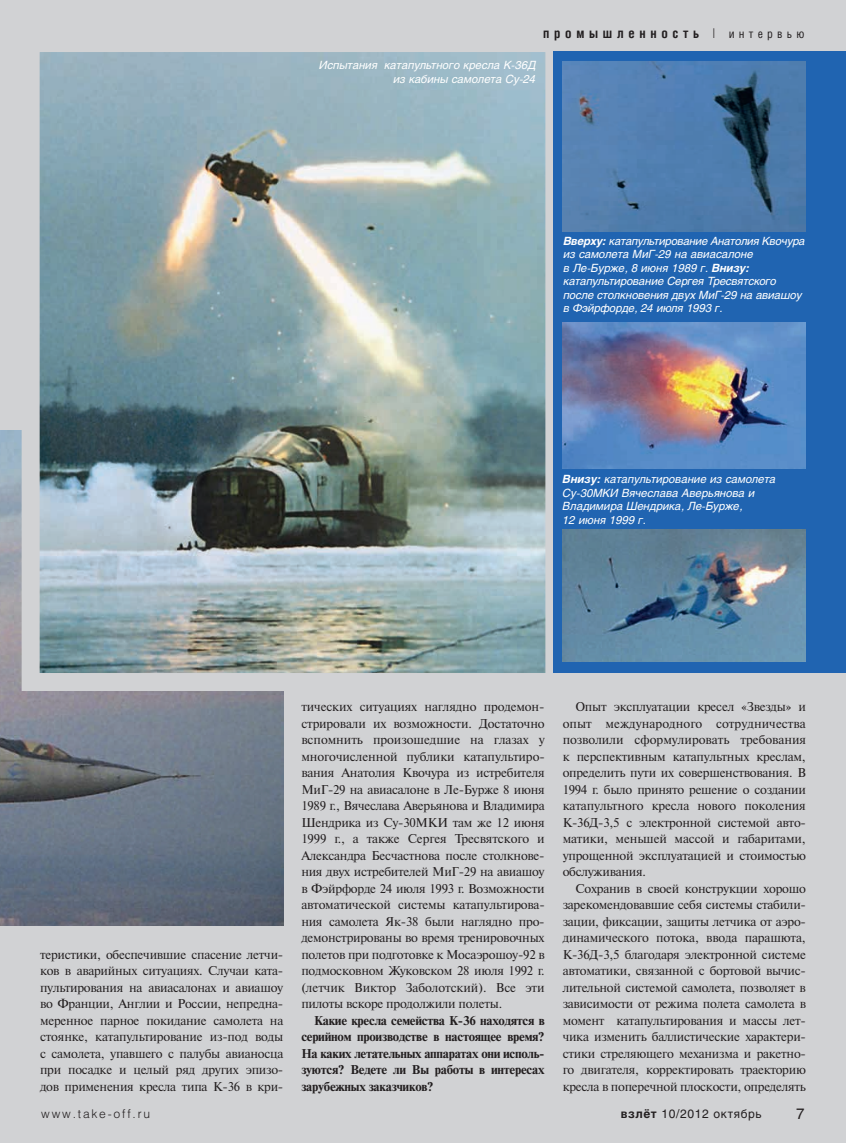
<style>
.page{position:relative;width:846px;height:1143px;background:#fff}
.page>*{position:absolute;margin:0;border:0;box-sizing:border-box;transform-origin:0 0}
.t1{font:15px "Helios C";color:#231f20}
.t2{font:700 13.5px "Helios Cond C";letter-spacing:.35em;color:#231f20}
.t3{font:12.75px/16.5px "Newton C";letter-spacing:-.02em;color:#231f20;text-align:justify}
.t4{font:700 12.75px/16.5px "Newton C";letter-spacing:-.02em;color:#231f20;text-align:justify}
.t5{font:12px "Helios C";letter-spacing:.05em;color:#231f20}
.t6{font:12px "Helios Light C";letter-spacing:.15em;color:#231f20}
.t7{font:italic 11.25px/13.5px "Helios C";color:#fff}
.s1{font-family:"Helios Cond Light C";font-weight:400}
.s2{font-weight:400;font-size:12px}
.s3{font-weight:700}
</style>
<div class="page">
<div style="left:0;top:0;width:845px;height:1143px;background:#d1d2d4"></div>
<img style="left:0;top:431px;width:283px;height:495px">
<img style="left:13px;top:52px;width:559px;height:648px">
<div style="left:553px;top:51px;width:292px;height:621px;background:#2064b1"></div>
<img style="left:562px;top:323px;width:243px;height:145px">
<img style="left:562px;top:530px;width:243px;height:132px">
<img style="left:562px;top:62px;width:243px;height:169px">
<p class="t2" style="left:543px;top:28px;width:263px">промышленность <span class="s1">|</span> <span class="s2">интервью</span></p>
<p class="t7" style="left:319px;top:59px;width:218px;text-align:right">Испытания катапультного кресла К-36Д из кабины самолета Су-24</p>
<p class="t7" style="left:563px;top:235px;width:243px"><span class="s3">Вверху:</span> катапультирование Анатолия Квочура из самолета МиГ-29 на авиасалоне<br>в Ле-Бурже, 8 июня 1989 г. <span class="s3">Внизу: </span>катапультирование Сергея Тресвятского после столкновения двух МиГ-29 на авиашоу в Фэйрфорде, 24 июля 1993 г.</p>
<p class="t7" style="left:562px;top:473px;width:215px"><span class="s3">Внизу:</span> катапультирование из самолета<br>Су-30МКИ Вячеслава Аверьянова и<br>Владимира Шендрика, Ле-Бурже,<br>12 июня 1999 г.</p>
<p class="t3" style="left:40px;top:947px;width:245px">теристики, обеспечившие спасение летчи&shy;ков в аварийных ситуациях. Случаи ката&shy;пультирования на авиасалонах и авиашоу во Франции, Англии и России, непредна&shy;меренное парное покидание самолета на стоянке, катапультирование из-под воды с самолета, упавшего с палубы авианосца при посадке и целый ряд других эпизо&shy;дов применения кресла типа К-36 в кри-</p>
<p class="t3" style="left:301px;top:700px;width:245px">тических ситуациях наглядно продемон&shy;стрировали их возможности. Достаточно вспомнить произошедшие на глазах у многочисленной публики катапультиро&shy;вания Анатолия Квочура из истребителя МиГ-29 на авиасалоне в Ле-Бурже 8 июня 1989 г., Вячеслава Аверьянова и Владимира Шендрика из Су-30МКИ там же 12 июня 1999 г., а также Сергея Тресвятского и Александра Бесчастнова после столкнове&shy;ния двух истребителей МиГ-29 на авиашоу в Фэйрфорде 24 июля 1993 г. Возможности автоматической системы катапультирова&shy;ния самолета Як-38 были наглядно про&shy;демонстрированы во время тренировочных полетов при подготовке к Мосаэрошоу-92 в подмосковном Жуковском 28 июля 1992 г. (летчик Виктор Заболотский). Все эти пилоты вскоре продолжили полеты.</p>
<p class="t4" style="left:301px;top:1013px;width:245px;text-indent:13px">Какие кресла семейства К-36 находятся в серийном производстве в настоящее время?<br>На каких летательных аппаратах они исполь&shy;зуются? Ведете ли Вы работы в интересах зарубежных заказчиков?</p>
<p class="t3" style="left:562px;top:700px;width:245px;text-indent:13px">Опыт эксплуатации кресел «Звезды» и опыт международного сотрудничества позволили сформулировать требования к перспективным катапультных креслам, определить пути их совершенствования. В 1994 г. было принято решение о создании катапультного кресла нового поколения К-36Д-3,5 с электронной системой авто&shy;матики, меньшей массой и габаритами, упрощенной эксплуатацией и стоимостью обслуживания.</p>
<p class="t3" style="left:562px;top:881px;width:245px;text-indent:13px">Сохранив в своей конструкции хорошо зарекомендовавшие себя системы стабили&shy;зации, фиксации, защиты летчика от аэро&shy;динамического потока, ввода парашюта, К-36Д-3,5 благодаря электронной системе автоматики, связанной с бортовой вычис&shy;лительной системой самолета, позволяет в зависимости от режима полета самолета в момент катапультирования и массы лет&shy;чика изменить баллистические характери&shy;стики стреляющего механизма и ракетно&shy;го двигателя, корректировать траекторию кресла в поперечной плоскости, определять</p>
<p class="t6" style="left:41px;top:1110px;width:110px">www.take-off.ru</p>
<p class="t5" style="left:620px;top:1109px;width:142px"><span class="s3">взлёт</span> 10/2012 октябрь</p>
<p class="t1" style="left:795px;top:1108px;width:10px">7</p>
</div>
